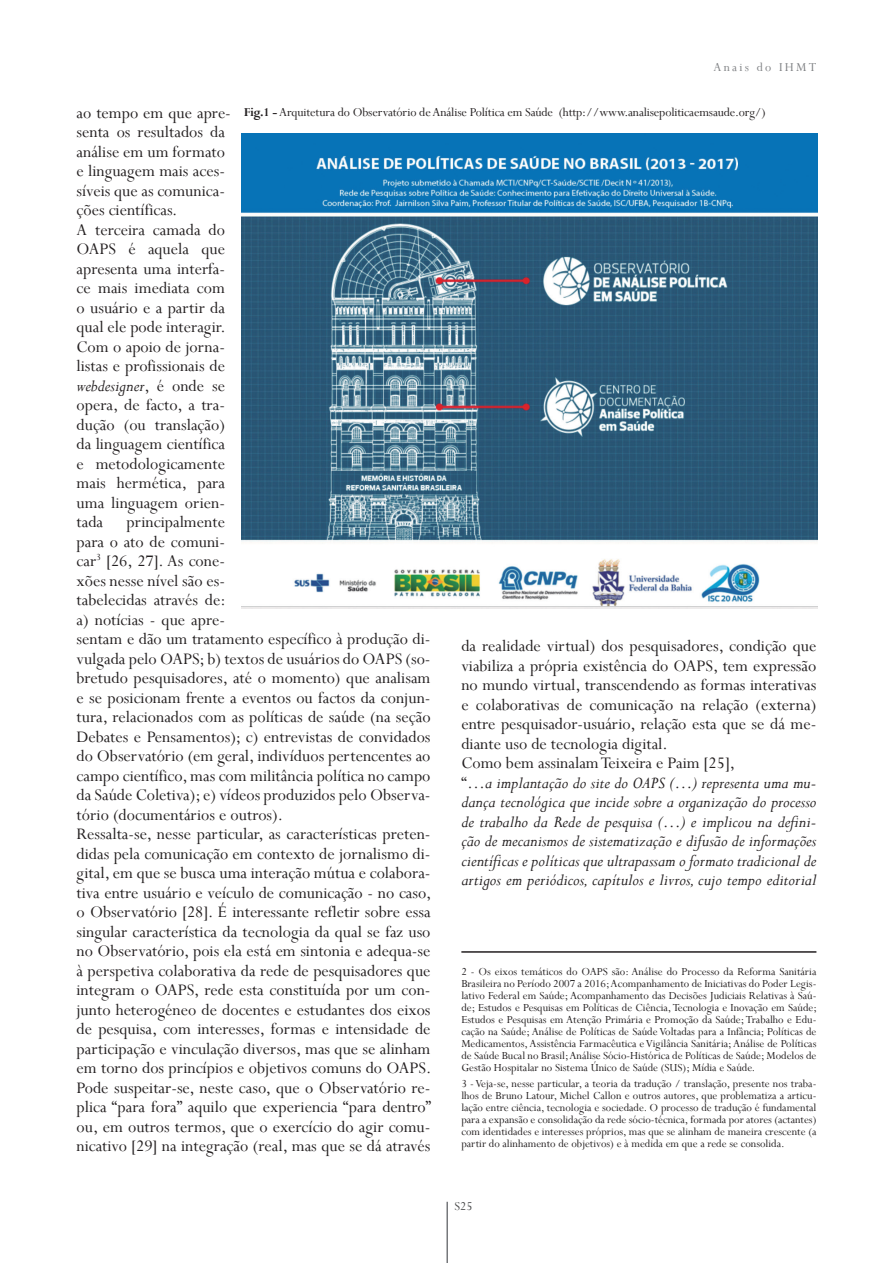
<style>
.page{position:relative;width:893px;height:1263px;background:#fff}
.page>*{position:absolute;margin:0;border:0;box-sizing:border-box;transform-origin:0 0}
.t1{font:18px/19.5px "Perpetua";color:#231f20;text-align:justify}
.t2{font:italic 18px/19.5px "Perpetua";color:#231f20;text-align:justify}
.t3{font:13.5px "Perpetua";letter-spacing:-.01em;color:#231f20}
.t4{font:13.5px "Perpetua";letter-spacing:.17em;color:#808285}
.t5{font:13.5px "Perpetua";color:#4b4c4d}
.t6{font:12px/12px "Perpetua";color:#231f20;text-align:justify}
.s1{font-weight:700}
.s2{font-style:italic}
.s3{font-style:normal}
</style>
<div class="page">
<hr style="left:446px;top:1202px;width:2px;height:61px;background:#76787b">
<hr style="left:461px;top:951px;width:355px;height:2px;background:#231f20">
<img style="left:241px;top:134px;width:577px;height:474px">
<p class="t4" style="left:713px;top:59px;width:104px">Anais do IHMT</p>
<p class="t1" style="left:77px;top:102px;width:156px">ao tempo em que apre-</p>
<p class="t3" style="left:244px;top:104px;width:524px"><span class="s1">Fig.1 -</span> Arquitetura do Observatório de Análise Política em Saúde (http://www.analisepoliticaemsaude.org/)</p>
<p class="t1" style="left:77px;top:122px;width:150px">senta os resultados da análise em um formato e linguagem mais aces&shy;síveis que as comunica&shy;ções científicas.</p>
<p class="t1" style="left:77px;top:219px;width:151px">A terceira camada do OAPS é aquela que apresenta uma interfa&shy;ce mais imediata com o usuário e a partir da qual ele pode interagir.<br>Com o apoio de jorna&shy;listas e profissionais de <span class="s2">webdesigner</span>, é onde se opera, de facto, a tra&shy;dução (ou translação) da linguagem científica e metodologicamente mais hermética, para uma linguagem orien&shy;tada</p>
<p class="t1" style="left:77px;top:512px;width:356px;text-align:left;text-indent:50px">principalmente<br>para o ato de comuni-<br>car<sup>3</sup> [26, 27]. As cone-<br>xões nesse nível são es-<br>tabelecidas através de:<br>a) notícias - que apre-<br>sentam e dão um tratamento específico à produção di&shy;vulgada pelo OAPS; b) textos de usuários do OAPS (so&shy;bretudo pesquisadores, até o momento) que analisam e se posicionam frente a eventos ou factos da conjun&shy;tura, relacionados com as políticas de saúde (na seção Debates e Pensamentos); c) entrevistas de convidados do Observatório (em geral, indivíduos pertencentes ao campo científico, mas com militância política no campo da Saúde Coletiva); e) vídeos produzidos pelo Observa&shy;tório (documentários e outros).</p>
<p class="t1" style="left:77px;top:824px;width:356px">Ressalta-se, nesse particular, as características preten&shy;didas pela comunicação em contexto de jornalismo di&shy;gital, em que se busca uma interação mútua e colabora&shy;tiva entre usuário e veículo de comunicação - no caso, o Observatório [28]. É interessante refletir sobre essa singular característica da tecnologia da qual se faz uso no Observatório, pois ela está em sintonia e adequa-se à perspetiva colaborativa da rede de pesquisadores que integram o OAPS, rede esta constituída por um con&shy;junto heterogéneo de docentes e estudantes dos eixos de pesquisa, com interesses, formas e intensidade de participação e vinculação diversos, mas que se alinham em torno dos princípios e objetivos comuns do OAPS.<br>Pode suspeitar-se, neste caso, que o Observatório re&shy;plica “para fora” aquilo que experiencia “para dentro” ou, em outros termos, que o exercício do agir comu&shy;nicativo [29] na integração (real, mas que se dá através</p>
<p class="t1" style="left:461px;top:636px;width:357px">da realidade virtual) dos pesquisadores, condição que viabiliza a própria existência do OAPS, tem expressão no mundo virtual, transcendendo as formas interativas e colaborativas de comunicação na relação (externa) entre pesquisador-usuário, relação esta que se dá me&shy;diante uso de tecnologia digital.</p>
<p class="t1" style="left:461px;top:753px;width:275px">Como bem assinalam Teixeira e Paim [25],</p>
<p class="t2" style="left:461px;top:772px;width:357px"><span class="s3">“…</span>a implantação do site do OAPS (…) representa uma mu&shy;dança tecnológica que incide sobre a organização do processo de trabalho da Rede de pesquisa (…) e implicou na defini&shy;ção de mecanismos de sistematização e difusão de informações científicas e políticas que ultrapassam o formato tradicional de artigos em periódicos, capítulos e livros, cujo tempo editorial</p>
<p class="t6" style="left:461px;top:965px;width:357px">2 - Os eixos temáticos do OAPS são: Análise do Processo da Reforma Sanitária Brasileira no Período 2007 a 2016; Acompanhamento de Iniciativas do Poder Legis&shy;lativo Federal em Saúde; Acompanhamento das Decisões Judiciais Relativas à Saú&shy;de; Estudos e Pesquisas em Políticas de Ciência, Tecnologia e Inovação em Saúde; Estudos e Pesquisas em Atenção Primária e Promoção da Saúde; Trabalho e Edu&shy;cação na Saúde; Análise de Políticas de Saúde Voltadas para a Infância; Políticas de Medicamentos, Assistência Farmacêutica e Vigilância Sanitária; Análise de Políticas de Saúde Bucal no Brasil; Análise Sócio-Histórica de Políticas de Saúde; Modelos de Gestão Hospitalar no Sistema Único de Saúde (SUS); Mídia e Saúde.</p>
<p class="t6" style="left:461px;top:1077px;width:357px">3 - Veja-se, nesse particular, a teoria da tradução / translação, presente nos traba&shy;lhos de Bruno Latour, Michel Callon e outros autores, que problematiza a articu&shy;lação entre ciência, tecnologia e sociedade. O processo de tradução é fundamental para a expansão e consolidação da rede sócio-técnica, formada por atores (actantes) com identidades e interesses próprios, mas que se alinham de maneira crescente (a partir do alinhamento de objetivos) e à medida em que a rede se consolida.</p>
<p class="t5" style="left:455px;top:1198px;width:19px">S25</p>
</div>
